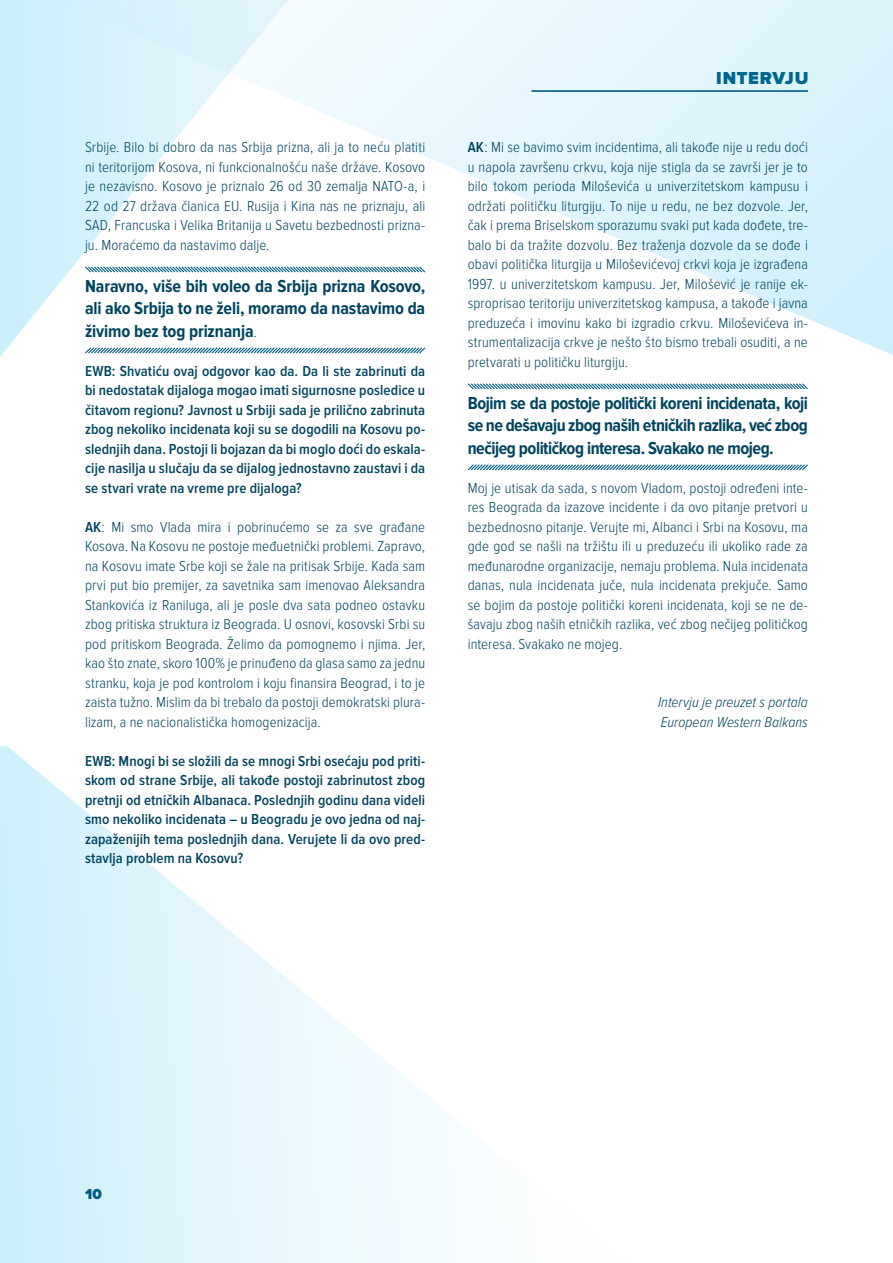
<style>
.page{position:relative;width:893px;height:1263px;background:#fff}
.page>*{position:absolute;margin:0;border:0;box-sizing:border-box;transform-origin:0 0}
.t1{font:700 18px/22.5px "Proxima Nova Cond";letter-spacing:-.02em;color:#00445f;text-align:justify}
.t2{font:900 18px "Proxima Nova";letter-spacing:.035em;color:#00668e}
.t3{font:300 15px/19.5px "Proxima Nova Cond";letter-spacing:.005em;color:#00445f;text-align:justify}
.t4{font:600 15px/19.5px "Proxima Nova Cond";letter-spacing:.005em;color:#00445f;text-align:justify}
.t5{font:italic 300 15px/19.5px "Proxima Nova Cond";letter-spacing:.005em;color:#00445f}
.t6{font:900 15px "Proxima Nova";color:#005c86}
.s1{font-weight:300;font-size:15px}
.s2{font-weight:600}
</style>
<div class="page">
<svg style="left:288px;top:0;width:605px;height:355px"></svg>
<svg style="left:0;top:0;width:288px;height:357px"></svg>
<svg style="left:0;top:746px;width:435px;height:517px"></svg>
<hr style="left:531px;top:90px;width:277px;height:2px;background:#005c86">
<svg style="left:84px;top:265px;width:342px;height:9px"></svg>
<svg style="left:84px;top:346px;width:342px;height:9px"></svg>
<svg style="left:467px;top:383px;width:341px;height:7px"></svg>
<svg style="left:467px;top:464px;width:341px;height:7px"></svg>
<p class="t3" style="left:85px;top:138px;width:342px">Srbije. Bilo bi dobro da nas Srbija prizna, ali ja to neću platiti ni teritorijom Kosova, ni funkcionalnošću naše države. Kosovo je nezavisno. Kosovo je priznalo 26 od 30 zemalja NATO-a, i 22 od 27 država članica EU. Rusija i Kina nas ne priznaju, ali SAD, Francuska i Velika Britanija u Savetu bezbednosti prizna&shy;ju. Moraćemo da nastavimo dalje.</p>
<p class="t1" style="left:85px;top:275px;width:342px">Naravno, više bih voleo da Srbija prizna Kosovo, ali ako Srbija to ne želi, moramo da nastavimo da živimo bez tog priznanja<span class="s1">.</span></p>
<p class="t4" style="left:85px;top:361px;width:342px">EWB: Shvatiću ovaj odgovor kao da. Da li ste zabrinuti da bi nedostatak dijaloga mogao imati sigurnosne posledice u čitavom regionu? Javnost u Srbiji sada je prilično zabrinuta zbog nekoliko incidenata koji su se dogodili na Kosovu po&shy;slednjih dana. Postoji li bojazan da bi moglo doći do eskala&shy;cije nasilja u slučaju da se dijalog jednostavno zaustavi i da se stvari vrate na vreme pre dijaloga?</p>
<p class="t3" style="left:85px;top:517px;width:342px"><span class="s2">AK</span>: Mi smo Vlada mira i pobrinućemo se za sve građane Kosova. Na Kosovu ne postoje međuetnički problemi. Zapravo, na Kosovu imate Srbe koji se žale na pritisak Srbije. Kada sam prvi put bio premijer, za savetnika sam imenovao Aleksandra Stankovića iz Raniluga, ali je posle dva sata podneo ostavku zbog pritiska struktura iz Beograda. U osnovi, kosovski Srbi su pod pritiskom Beograda. Želimo da pomognemo i njima. Jer, kao što znate, skoro 100% je prinuđeno da glasa samo za jednu stranku, koja je pod kontrolom i koju finansira Beograd, i to je zaista tužno. Mislim da bi trebalo da postoji demokratski plura&shy;lizam, a ne nacionalistička homogenizacija.</p>
<p class="t4" style="left:85px;top:751px;width:342px">EWB: Mnogi bi se složili da se mnogi Srbi osećaju pod priti&shy;skom od strane Srbije, ali takođe postoji zabrinutost zbog pretnji od etničkih Albanaca. Poslednjih godinu dana videli smo nekoliko incidenata – u Beogradu je ovo jedna od naj&shy;zapaženijih tema poslednjih dana. Verujete li da ovo pred&shy;stavlja problem na Kosovu?</p>
<p class="t2" style="left:716px;top:68px;width:94px">INTERVJU</p>
<p class="t3" style="left:468px;top:138px;width:342px"><span class="s2">AK</span>: Mi se bavimo svim incidentima, ali takođe nije u redu doći u napola završenu crkvu, koja nije stigla da se završi jer je to bilo tokom perioda Miloševića u univerzitetskom kampusu i održati političku liturgiju. To nije u redu, ne bez dozvole. Jer, čak i prema Briselskom sporazumu svaki put kada dođete, tre&shy;balo bi da tražite dozvolu. Bez traženja dozvole da se dođe i obavi politička liturgija u Miloševićevoj crkvi koja je izgrađena 1997. u univerzitetskom kampusu. Jer, Milošević je ranije ek&shy;sproprisao teritoriju univerzitetskog kampusa, a takođe i javna preduzeća i imovinu kako bi izgradio crkvu. Miloševićeva in&shy;strumentalizacija crkve je nešto što bismo trebali osuditi, a ne pretvarati u političku liturgiju.</p>
<p class="t1" style="left:468px;top:392px;width:342px">Bojim se da postoje politički koreni incidenata, koji se ne dešavaju zbog naših etničkih razlika, već zbog nečijeg političkog interesa. Svakako ne mojeg.</p>
<p class="t3" style="left:468px;top:478px;width:342px">Moj je utisak da sada, s novom Vladom, postoji određeni inte&shy;res Beograda da izazove incidente i da ovo pitanje pretvori u bezbednosno pitanje. Verujte mi, Albanci i Srbi na Kosovu, ma gde god se našli na tržištu ili u preduzeću ili ukoliko rade za međunarodne organizacije, nemaju problema. Nula incidenata danas, nula incidenata juče, nula incidenata prekjuče. Samo se bojim da postoje politički koreni incidenata, koji se ne de&shy;šavaju zbog naših etničkih razlika, već zbog nečijeg političkog interesa. Svakako ne mojeg.</p>
<p class="t5" style="left:658px;top:693px;width:151px">Intervju je preuzet s portala<br>European Western Balkans</p>
<p class="t6" style="left:85px;top:1186px;width:18px">10</p>
</div>
